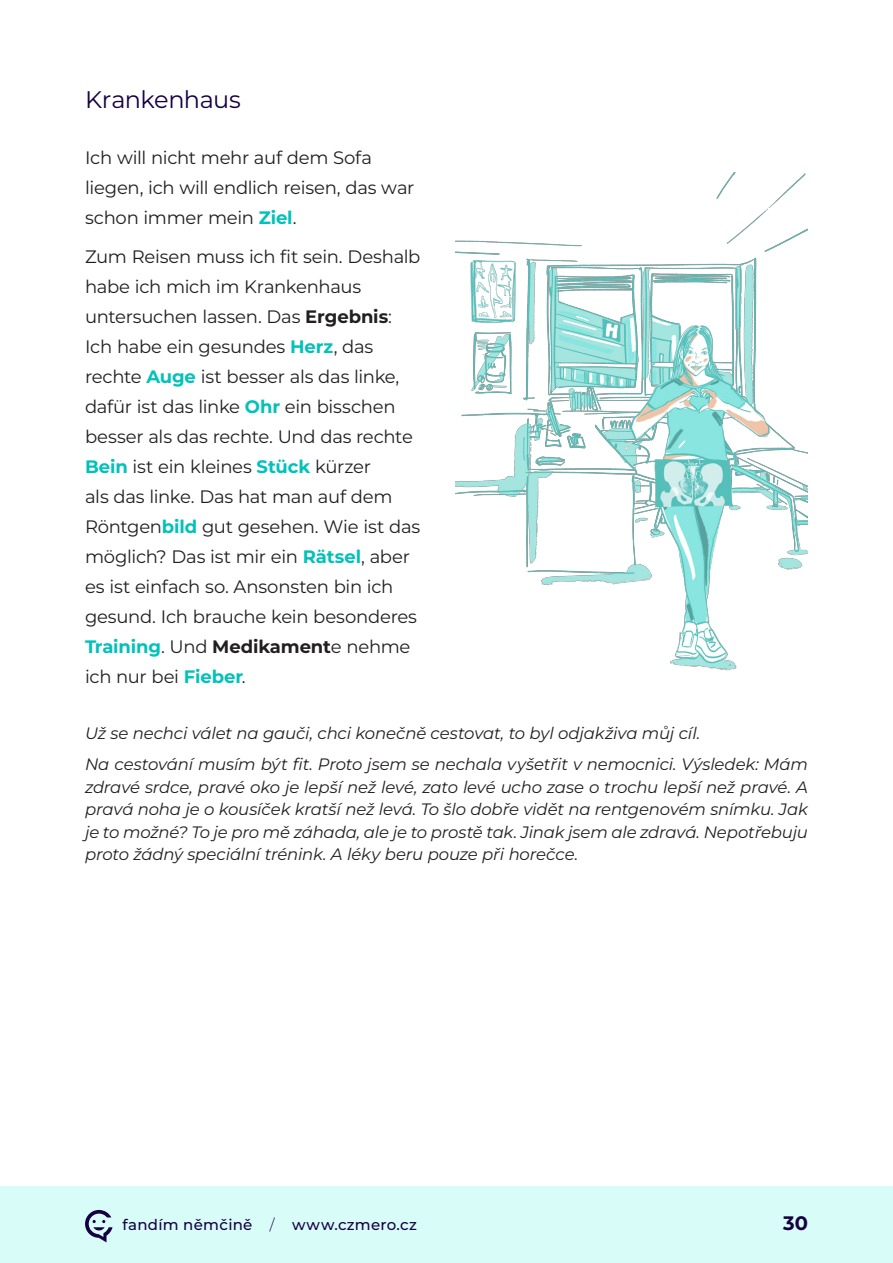
<style>
.page{position:relative;width:893px;height:1263px;background:#fff}
.page>*{position:absolute;margin:0;border:0;box-sizing:border-box;transform-origin:0 0}
.Podnadpis{font:24px "Montserrat";letter-spacing:-.025em;color:#160042}
.t1{font:700 19.5px "Montserrat";color:#160042}
.Absatzformat_1{font:18px/30px "Montserrat";letter-spacing:-.015em;color:#231f20}
.český_překlad{font:italic 16.5px/22.5px "Montserrat";letter-spacing:-.01em;color:#231f20;text-align:justify}
.t2{font:500 15px "Montserrat";letter-spacing:.02em;color:#160042}
.s1{font-weight:700;color:#00c2ba}
.s2{font-weight:700}
.s3{font-weight:300}
</style>
<div class="page">
<div style="left:0;top:1186px;width:893px;height:77px;background:#d8fcf8"></div>
<svg style="left:85px;top:1210px;width:28px;height:32px"></svg>
<img style="left:455px;top:173px;width:353px;height:498px">
<p class="Podnadpis" style="left:85px;top:83px;width:157px">Krankenhaus</p>
<p class="Absatzformat_1" style="left:85px;top:142px;width:331px">Ich will nicht mehr auf dem Sofa liegen, ich will endlich reisen, das war schon immer mein <span class="s1">Ziel</span>.</p>
<p class="Absatzformat_1" style="left:85px;top:241px;width:337px">Zum Reisen muss ich fit sein. Deshalb habe ich mich im Krankenhaus untersuchen lassen. Das <span class="s2">Ergebnis</span>:<br>Ich habe ein gesundes <span class="s1">Herz</span>, das rechte <span class="s1">Auge</span> ist besser als das linke, dafür ist das linke <span class="s1">Ohr</span> ein bisschen besser als das rechte. Und das rechte <span class="s1">Bein</span> ist ein kleines <span class="s1">Stück</span> kürzer<br>als das linke. Das hat man auf dem Röntgen<span class="s1">bild</span> gut gesehen. Wie ist das möglich? Das ist mir ein <span class="s1">Rätsel</span>, aber es ist einfach so. Ansonsten bin ich gesund. Ich brauche kein besonderes <span class="s1">Training</span>. Und <span class="s2">Medikament</span>e nehme ich nur bei <span class="s1">Fieber</span>.</p>
<p class="český_překlad" style="left:85px;top:721px;width:617px">Už se nechci válet na gauči, chci konečně cestovat, to byl odjakživa můj cíl.</p>
<p class="český_překlad" style="left:85px;top:752px;width:724px">Na cestování musím být fit. Proto jsem se nechala vyšetřit v nemocnici. Výsledek: Mám zdravé srdce, pravé oko je lepší než levé, zato levé ucho zase o trochu lepší než pravé. A pravá noha je o kousíček kratší než levá. To šlo dobře vidět na rentgenovém snímku. Jak je to možné? To je pro mě záhada, ale je to prostě tak. Jinak jsem ale zdravá. Nepotřebuju proto žádný speciální trénink. A léky beru pouze při horečce.</p>
<p class="t2" style="left:122px;top:1214px;width:296px">fandím němčině <span class="s3">/</span> www.czmero.cz</p>
<p class="t1" style="left:783px;top:1209px;width:26px">30</p>
</div>
